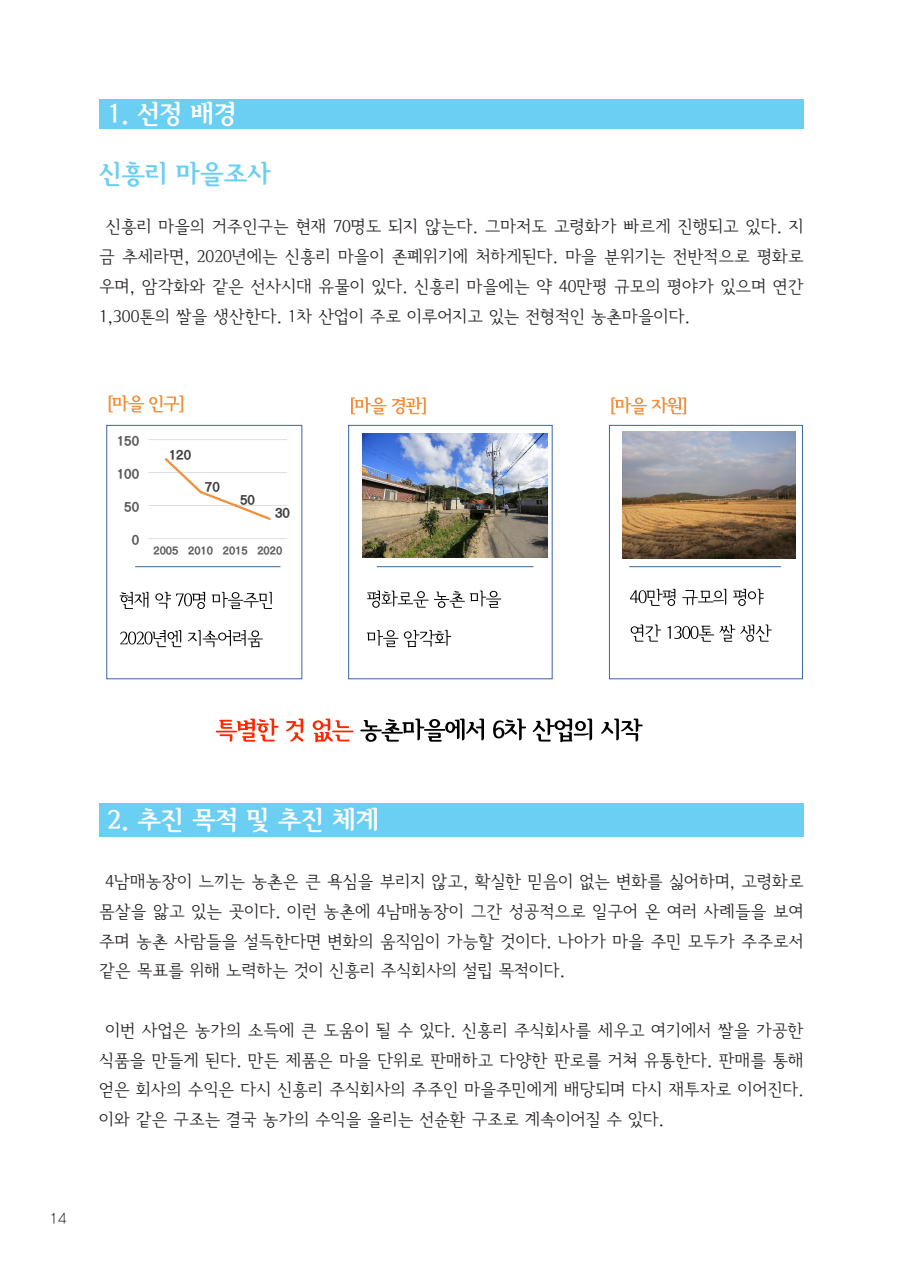
<style>
.page{position:relative;width:903px;height:1275px;background:#fff}
.page>*{position:absolute;margin:0;border:0;box-sizing:border-box;transform-origin:0 0}
.t1{font:26.25px "Seoul Hangang EB";color:#fff}
.t2{font:26.25px "Seoul Hangang EB";color:#6bcef3}
.t3{font:17.5px/29.8px "Seoul Hangang L";color:#231f20;text-align:justify}
.t4{font:14px "Korean DREAM1 R";color:#231f20}
.t5{font:12.25px "Korean DREAM6 R";color:#404040}
.t6{font:12.25px "Korean DREAM6 R";color:#595959}
.t7{font:10.33px "Korean DREAM6 R";color:#595959}
</style>
<div class="page">
<div style="left:99px;top:99px;width:705px;height:30px;background:#6bcef3"></div>
<div style="left:99px;top:804px;width:705px;height:33px;background:#6bcef3"></div>
<div style="left:106px;top:425px;width:196px;height:254px;border:1px solid #3b69a7"></div>
<hr style="left:135px;top:566px;width:145px;height:1px;background:#3b69a7">
<div style="left:348px;top:425px;width:205px;height:254px;border:1px solid #3b69a7"></div>
<hr style="left:377px;top:566px;width:156px;height:1px;background:#3b69a7">
<div style="left:609px;top:425px;width:194px;height:254px;border:1px solid #3b69a7"></div>
<hr style="left:629px;top:566px;width:152px;height:1px;background:#3b69a7">
<img style="left:622px;top:432px;width:173px;height:126px">
<img style="left:362px;top:434px;width:185px;height:123px">
<svg style="left:109px;top:395px;width:74px;height:17px"></svg>
<svg style="left:351px;top:397px;width:75px;height:17px"></svg>
<svg style="left:611px;top:397px;width:75px;height:17px"></svg>
<svg style="left:120px;top:592px;width:152px;height:17px"></svg>
<svg style="left:367px;top:591px;width:134px;height:17px"></svg>
<svg style="left:630px;top:589px;width:134px;height:17px"></svg>
<svg style="left:216px;top:719px;width:137px;height:23px"></svg>
<svg style="left:360px;top:719px;width:283px;height:23px"></svg>
<hr style="left:148px;top:505px;width:139px;height:1px;background:#e0e0e0">
<hr style="left:148px;top:472px;width:139px;height:1px;background:#e0e0e0">
<hr style="left:148px;top:439px;width:139px;height:1px;background:#e0e0e0">
<hr style="left:149px;top:538px;width:138px;height:1px;background:#e0e0e0">
<svg style="left:164px;top:458px;width:107px;height:62px"></svg>
<svg style="left:120px;top:630px;width:143px;height:18px"></svg>
<svg style="left:367px;top:630px;width:84px;height:17px"></svg>
<svg style="left:631px;top:624px;width:141px;height:18px"></svg>
<p class="t1" style="left:108px;top:98px;width:130px">1. 선정 배경</p>
<p class="t2" style="left:99px;top:157px;width:173px">신흥리 마을조사</p>
<p class="t3" style="left:99px;top:212px;width:706px;text-indent:7px">신흥리 마을의 거주인구는 현재 70명도 되지 않는다. 그마저도 고령화가 빠르게 진행되고 있다. 지 금 추세라면, 2020년에는 신흥리 마을이 존폐위기에 처하게된다. 마을 분위기는 전반적으로 평화로 우며, 암각화와 같은 선사시대 유물이 있다. 신흥리 마을에는 약 40만평 규모의 평야가 있으며 연간 1,300톤의 쌀을 생산한다. 1차 산업이 주로 이루어지고 있는 전형적인 농촌마을이다.</p>
<p class="t6" style="left:117px;top:434px;width:24px">150</p>
<p class="t6" style="left:117px;top:467px;width:24px">100</p>
<p class="t6" style="left:124px;top:500px;width:16px">50</p>
<p class="t6" style="left:132px;top:533px;width:9px">0</p>
<p class="t5" style="left:169px;top:449px;width:24px">120</p>
<p class="t5" style="left:205px;top:480px;width:16px">70</p>
<p class="t5" style="left:240px;top:494px;width:16px">50</p>
<p class="t5" style="left:275px;top:506px;width:16px">30</p>
<p class="t7" style="left:153px;top:546px;width:130px">2005 2010 2015 2020</p>
<p class="t1" style="left:108px;top:804px;width:273px">2. 추진 목적 및 추진 체계</p>
<p class="t3" style="left:99px;top:867px;width:706px;text-indent:6px">4남매농장이 느끼는 농촌은 큰 욕심을 부리지 않고, 확실한 믿음이 없는 변화를 싫어하며, 고령화로 몸살을 앓고 있는 곳이다. 이런 농촌에 4남매농장이 그간 성공적으로 일구어 온 여러 사례들을 보여 주며 농촌 사람들을 설득한다면 변화의 움직임이 가능할 것이다. 나아가 마을 주민 모두가 주주로서 같은 목표를 위해 노력하는 것이 신흥리 주식회사의 설립 목적이다.</p>
<p class="t3" style="left:99px;top:1015px;width:706px;text-indent:6px">이번 사업은 농가의 소득에 큰 도움이 될 수 있다. 신흥리 주식회사를 세우고 여기에서 쌀을 가공한 식품을 만들게 된다. 만든 제품은 마을 단위로 판매하고 다양한 판로를 거쳐 유통한다. 판매를 통해 얻은 회사의 수익은 다시 신흥리 주식회사의 주주인 마을주민에게 배당되며 다시 재투자로 이어진다. 이와 같은 구조는 결국 농가의 수익을 올리는 선순환 구조로 계속이어질 수 있다.</p>
<p class="t4" style="left:50px;top:1211px;width:19px">14</p>
</div>
